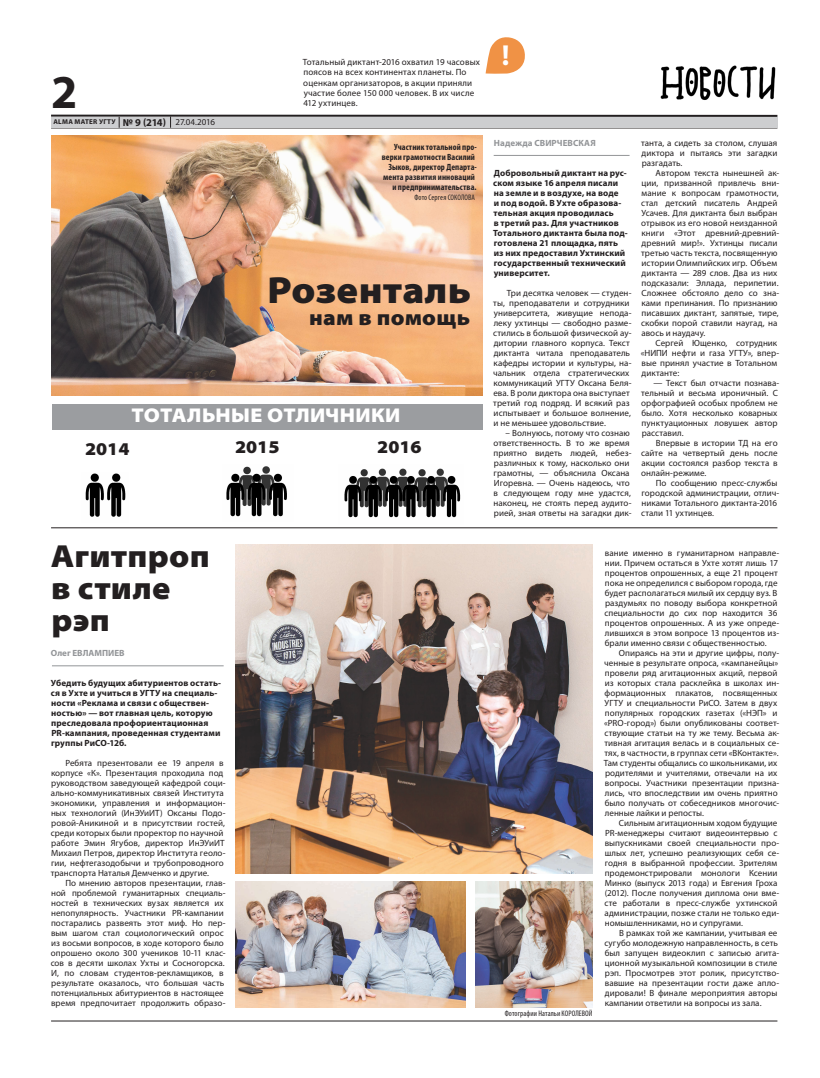
<style>
.page{position:relative;width:820px;height:1078px;background:#fff}
.page>*{position:absolute;margin:0;border:0;box-sizing:border-box;transform-origin:0 0}
.t1{font:700 47.4px "Myriad Pro";color:#231f20}
.t2{font:900 semi-expanded 37.9px "Myriad Pro";letter-spacing:.005em;color:#231f20}
.t3{font:900 semi-expanded 32px/32px "Myriad Pro";letter-spacing:.01em;color:#231f20}
.t4{font:700 29px "Myriad Pro";color:#fff}
.t5{font:900 semi-expanded 21.8px "Myriad Pro";letter-spacing:.01em;color:#231f20}
.t6{font:900 semi-expanded 20px "Myriad Pro";letter-spacing:.015em;color:#fff}
.t7{font:900 semi-expanded 18px "Myriad Pro";color:#231f20}
.t8{font:9px/10px "Myriad Pro";letter-spacing:.005em;color:#231f20}
.t9{font:700 9px/10px "Myriad Pro";letter-spacing:.01em;color:#231f20}
.t10{font:700 condensed 9px/10px "Myriad Pro";letter-spacing:.01em;color:#231f20;text-align:right}
.t11{font:700 9px "Myriad Pro";letter-spacing:.005em;color:#939598}
.t12{font:condensed 8px "Myriad Pro";letter-spacing:.01em;color:#231f20}
.t13{font:700 7px "Myriad Pro";letter-spacing:.04em;color:#231f20}
.s1{font-size:10.5px}
.s2{font-weight:400;font-size:9px}
</style>
<div class="page">
<hr style="left:51px;top:128px;width:726px;height:1px;background:#231f20">
<hr style="left:51px;top:115px;width:726px;height:2px;background:#231f20">
<div style="left:51px;top:117px;width:726px;height:11px;background:#cdced0"></div>
<svg style="left:170px;top:116px;width:1px;height:12px"></svg>
<hr style="left:51px;top:1020px;width:726px;height:1px;background:#231f20">
<img style="left:660px;top:65px;width:116px;height:35px">
<svg style="left:485px;top:37px;width:40px;height:37px"></svg>
<img style="left:51px;top:135px;width:431px;height:260px">
<div style="left:52px;top:404px;width:430px;height:25px;background:#9b9da0"></div>
<img style="left:85px;top:473px;width:41px;height:44px">
<img style="left:226px;top:466px;width:61px;height:51px">
<img style="left:344px;top:468px;width:117px;height:50px">
<hr style="left:51px;top:527px;width:726px;height:1px;background:#231f20">
<img style="left:235px;top:544px;width:357px;height:329px">
<img style="left:235px;top:881px;width:230px;height:126px">
<img style="left:475px;top:881px;width:117px;height:126px">
<hr style="left:52px;top:665px;width:171px;height:1px;background:#939598">
<hr style="left:493px;top:155px;width:136px;height:1px;background:#939598">
<h1 class="t1" style="left:51px;top:61px;width:28px">2</h1>
<p class="t13" style="left:53px;top:117px;width:163px">ALMA MATER УГТУ <span class="s1">№ 9 (214)</span> <span class="s2">27.04.2016</span></p>
<p class="t8" style="left:302px;top:57px;width:179px">Тотальный диктант-2016 охватил 19 часовых</p>
<p class="t8" style="left:303px;top:67px;width:172px">поясов на всех континентах планеты. По оценкам организаторов, в акции приняли участие более 150 000 человек. В их числе 412 ухтинцев.</p>
<p class="t10" style="left:381px;top:142px;width:96px">Участник тотальной про&shy;верки грамотности Василий<br>Зыков, директор Департа&shy;мента развития инноваций и предпринимательства.</p>
<p class="t12" style="left:414px;top:192px;width:62px">Фото Сергея СОКОЛОВА</p>
<h2 class="t2" style="left:267px;top:268px;width:205px">Розенталь</h2>
<h3 class="t5" style="left:309px;top:305px;width:162px">нам в помощь</h3>
<h3 class="t6" style="left:131px;top:404px;width:270px">ТОТАЛЬНЫЕ ОТЛИЧНИКИ</h3>
<h3 class="t7" style="left:85px;top:438px;width:46px">2014</h3>
<h3 class="t7" style="left:235px;top:437px;width:46px">2015</h3>
<h3 class="t7" style="left:377px;top:437px;width:46px">2016</h3>
<h3 class="t3" style="left:51px;top:540px;width:160px">Агитпроп в стиле рэп</h3>
<p class="t11" style="left:51px;top:647px;width:75px">Олег ЕВЛАМПИЕВ</p>
<p class="t9" style="left:51px;top:677px;width:172px">Убедить будущих абитуриентов остать&shy;ся в Ухте и учиться в УГТУ на специаль&shy;ности «Реклама и связи с обществен&shy;ностью» — вот главная цель, которую преследовала профориентационная PR-кампания, проведенная студентами группы РиСО-12б.</p>
<p class="t8" style="left:51px;top:757px;width:176px;text-indent:15px">Ребята презентовали ее 19 апреля в корпусе «К». Презентация проходила под руководством заведующей кафедрой соци&shy;ально-коммуникативных связей Института экономики, управления и информацион&shy;ных технологий (ИнЭУиИТ) Оксаны Подо&shy;ровой-Аникиной и в присутствии гостей, среди которых были проректор по научной работе Эмин Ягубов, директор ИнЭУиИТ Михаил Петров, директор Института геоло&shy;гии, нефтегазодобычи и трубопроводного транспорта Наталья Демченко и другие.</p>
<p class="t8" style="left:51px;top:877px;width:176px;text-indent:15px">По мнению авторов презентации, глав&shy;ной проблемой гуманитарных специаль&shy;ностей в технических вузах является их непопулярность. Участники PR-кампании постарались развеять этот миф. Но пер&shy;вым шагом стал социологический опрос из восьми вопросов, в ходе которого было опрошено около 300 учеников 10-11 клас&shy;сов в десяти школах Ухты и Сосногорска.<br>И, по словам студентов-рекламщиков, в результате оказалось, что большая часть потенциальных абитуриентов в настоящее время предпочитает продолжить образо-</p>
<h3 class="t4" style="left:501px;top:37px;width:9px">!</h3>
<p class="t11" style="left:493px;top:137px;width:103px">Надежда СВИРЧЕВСКАЯ</p>
<p class="t9" style="left:493px;top:167px;width:136px">Добровольный диктант на рус&shy;ском языке 16 апреля писали на земле и в воздухе, на воде<br>и под водой. В Ухте образова&shy;тельная акция проводилась<br>в третий раз. Для участников<br>Тотального диктанта была под&shy;готовлена 21 площадка, пять из них предоставил Ухтинский государственный технический университет.</p>
<p class="t8" style="left:493px;top:287px;width:140px;text-indent:14px">Три десятка человек — студен&shy;ты, преподаватели и сотрудники университета, живущие непода&shy;леку ухтинцы — свободно разме&shy;стились в большой физической ау&shy;дитории главного корпуса. Текст диктанта читала преподаватель кафедры истории и культуры, на&shy;чальник отдела стратегических коммуникаций УГТУ Оксана Беля&shy;ева. В роли диктора она выступает третий год подряд. И всякий раз испытывает и большое волнение, и не меньшее удовольствие.</p>
<p class="t8" style="left:493px;top:427px;width:139px;text-indent:12px">– Волнуюсь, потому что сознаю ответственность. В то же время приятно видеть людей, небез&shy;различных к тому, насколько они грамотны, — объяснила Оксана<br>Игоревна. — Очень надеюсь, что в следующем году мне удастся, наконец, не стоять перед аудито&shy;рией, зная ответы на загадки дик-</p>
<p class="t8" style="left:641px;top:137px;width:138px;text-align:justify">танта, а сидеть за столом, слушая диктора и пытаясь эти загадки разгадать.</p>
<p class="t8" style="left:641px;top:167px;width:140px;text-indent:14px">Автором текста нынешней ак&shy;ции, призванной привлечь вни&shy;мание к вопросам грамотности, стал детский писатель Андрей<br>Усачев. Для диктанта был выбран отрывок из его новой неизданной книги «Этот древний-древний&shy;древний мир!». Ухтинцы писали третью часть текста, посвященную истории Олимпийских игр. Объем диктанта — 289 слов. Два из них подсказали: Эллада, перипетии.<br>Сложнее обстояло дело со зна&shy;ками препинания. По признанию писавших диктант, запятые, тире, скобки порой ставили наугад, на авось и наудачу.</p>
<p class="t8" style="left:640px;top:337px;width:140px;text-indent:15px">Сергей Ющенко, сотрудник «НИПИ нефти и газа УГТУ», впер&shy;вые принял участие в Тотальном диктанте:</p>
<p class="t8" style="left:641px;top:377px;width:140px;text-indent:12px">— Текст был отчасти познава&shy;тельный и весьма ироничный. С орфографией особых проблем не было. Хотя несколько коварных пунктуационных ловушек автор расставил.</p>
<p class="t8" style="left:641px;top:437px;width:138px;text-align:justify;text-indent:15px">Впервые в истории ТД на его сайте на четвертый день после акции состоялся разбор текста в онлайн-режиме.</p>
<p class="t8" style="left:641px;top:477px;width:140px;text-indent:15px">По сообщению пресс-службы городской администрации, отлич&shy;никами Тотального диктанта-2016 стали 11 ухтинцев.</p>
<p class="t12" style="left:504px;top:1007px;width:89px">Фотографии Натальи КОРОЛЕВОЙ</p>
<p class="t8" style="left:604px;top:547px;width:176px">вание именно в гуманитарном направле&shy;нии. Причем остаться в Ухте хотят лишь 17 процентов опрошенных, а еще 21 процент пока не определился с выбором города, где будет располагаться милый их сердцу вуз. В раздумьях по поводу выбора конкретной специальности до сих пор находится 36 процентов опрошенных. А из уже опреде&shy;лившихся в этом вопросе 13 процентов из&shy;брали именно связи с общественностью.</p>
<p class="t8" style="left:603px;top:647px;width:177px;text-indent:15px">Опираясь на эти и другие цифры, полу&shy;ченные в результате опроса, «кампанейцы» провели ряд агитационных акций, первой из которых стала расклейка в школах ин&shy;формационных плакатов, посвященных УГТУ и специальности РиСО. Затем в двух популярных городских газетах («НЭП» и «PRO-город») были опубликованы соответ&shy;ствующие статьи на ту же тему. Весьма ак&shy;тивная агитация велась и в социальных се&shy;тях, в частности, в группах сети «ВКонтакте».<br>Там студенты общались со школьниками, их родителями и учителями, отвечали на их вопросы. Участники презентации призна&shy;лись, что впоследствии им очень приятно было получать от собеседников многочис&shy;ленные лайки и репосты.</p>
<p class="t8" style="left:604px;top:817px;width:176px;text-indent:14px">Сильным агитационным ходом будущие PR-менеджеры считают видеоинтервью с выпускниками своей специальности про&shy;шлых лет, успешно реализующих себя се&shy;годня в выбранной профессии. Зрителям продемонстрировали монологи Ксении Минко (выпуск 2013 года) и Евгения Гроха (2012). После получения диплома они вме&shy;сте работали в пресс-службе ухтинской администрации, позже стали не только еди&shy;номышленниками, но и супругами.</p>
<p class="t8" style="left:604px;top:927px;width:176px;text-indent:15px">В рамках той же кампании, учитывая ее сугубо молодежную направленность, в сеть был запущен видеоклип с записью агита&shy;ционной музыкальной композиции в стиле рэп. Просмотрев этот ролик, присутство&shy;вавшие на презентации гости даже апло&shy;дировали! В финале мероприятия авторы кампании ответили на вопросы из зала.</p>
</div>
